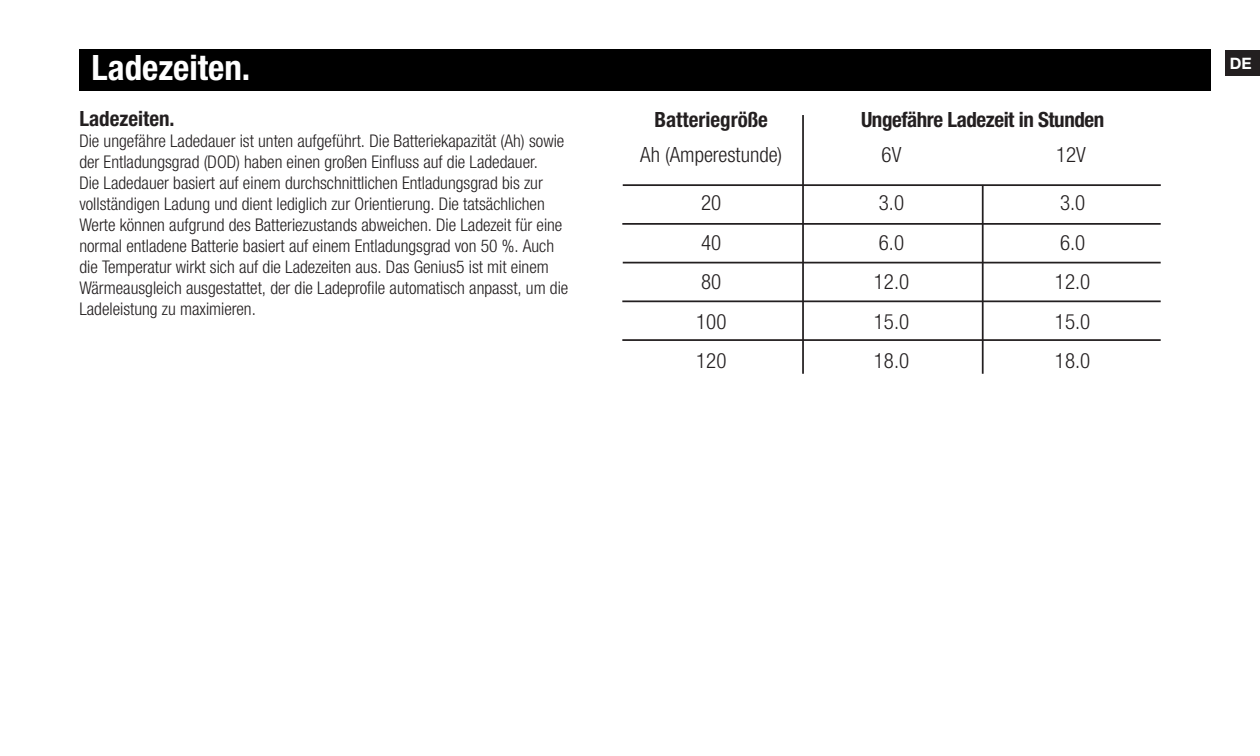
<style>
.page{position:relative;width:1260px;height:756px;background:#fff}
.page>*{position:absolute;margin:0;border:0;box-sizing:border-box;transform-origin:0 0}
.t1{font:700 condensed 35px "Helvetica Neue LTW1 G";color:#fff}
.t2{font:300 condensed 21px "Helvetica Neue LTW1 G";color:#231f20}
.t3{font:700 condensed 21px "Helvetica Neue LTW1 G";letter-spacing:-.02em;color:#231f20}
.t4{font:700 condensed 21px "Helvetica Neue LTW1 G";color:#231f20}
.t5{font:300 condensed 17.5px/21px "Helvetica Neue LTW1 G";color:#231f20}
.t6{font:700 15.75px "Helvetica Neue LT Std";color:#fff}
</style>
<div class="page">
<div style="left:1226px;top:50px;width:34px;height:26px;background:#231f20"></div>
<div style="left:79px;top:50px;width:1131px;height:41px;background:#000"></div>
<hr style="left:623px;top:184px;width:538px;height:2px;background:#231f20">
<hr style="left:622px;top:223px;width:539px;height:2px;background:#231f20">
<hr style="left:622px;top:300px;width:539px;height:2px;background:#231f20">
<hr style="left:622px;top:339px;width:539px;height:2px;background:#231f20">
<hr style="left:623px;top:262px;width:538px;height:1px;background:#231f20">
<hr style="left:802px;top:115px;width:2px;height:259px;background:#231f20">
<hr style="left:982px;top:185px;width:2px;height:189px;background:#231f20">
<p class="t1" style="left:92px;top:46px;width:160px">Ladezeiten.</p>
<p class="t4" style="left:79px;top:106px;width:97px">Ladezeiten.</p>
<p class="t5" style="left:79px;top:131px;width:491px">Die ungefähre Ladedauer ist unten aufgeführt. Die Batteriekapazität (Ah) sowie der Entladungsgrad (DOD) haben einen großen Einfluss auf die Ladedauer.<br>Die Ladedauer basiert auf einem durchschnittlichen Entladungsgrad bis zur vollständigen Ladung und dient lediglich zur Orientierung. Die tatsächlichen Werte können aufgrund des Batteriezustands abweichen. Die Ladezeit für eine normal entladene Batterie basiert auf einem Entladungsgrad von 50 %. Auch die Temperatur wirkt sich auf die Ladezeiten aus. Das Genius5 ist mit einem Wärmeausgleich ausgestattet, der die Ladeprofile automatisch anpasst, um die Ladeleistung zu maximieren.</p>
<p class="t4" style="left:655px;top:107px;width:115px">Batteriegröße</p>
<p class="t3" style="left:861px;top:107px;width:245px">Ungefähre Ladezeit in Stunden</p>
<p class="t2" style="left:640px;top:143px;width:143px">Ah (Amperestunde)</p>
<p class="t2" style="left:882px;top:143px;width:21px">6V</p>
<p class="t2" style="left:1056px;top:143px;width:31px">12V</p>
<p class="t2" style="left:701px;top:190px;width:22px">20</p>
<p class="t2" style="left:701px;top:230px;width:22px">40</p>
<p class="t2" style="left:701px;top:270px;width:22px">80</p>
<p class="t2" style="left:696px;top:309px;width:32px">100</p>
<p class="t2" style="left:696px;top:349px;width:32px">120</p>
<p class="t2" style="left:879px;top:190px;width:27px">3.0</p>
<p class="t2" style="left:879px;top:230px;width:27px">6.0</p>
<p class="t2" style="left:874px;top:270px;width:37px">12.0</p>
<p class="t2" style="left:874px;top:309px;width:37px">15.0</p>
<p class="t2" style="left:874px;top:349px;width:37px">18.0</p>
<p class="t2" style="left:1060px;top:190px;width:27px">3.0</p>
<p class="t2" style="left:1060px;top:230px;width:27px">6.0</p>
<p class="t2" style="left:1055px;top:270px;width:37px">12.0</p>
<p class="t2" style="left:1055px;top:309px;width:37px">15.0</p>
<p class="t2" style="left:1055px;top:349px;width:37px">18.0</p>
<p class="t6" style="left:1230px;top:53px;width:23px">DE</p>
</div>
